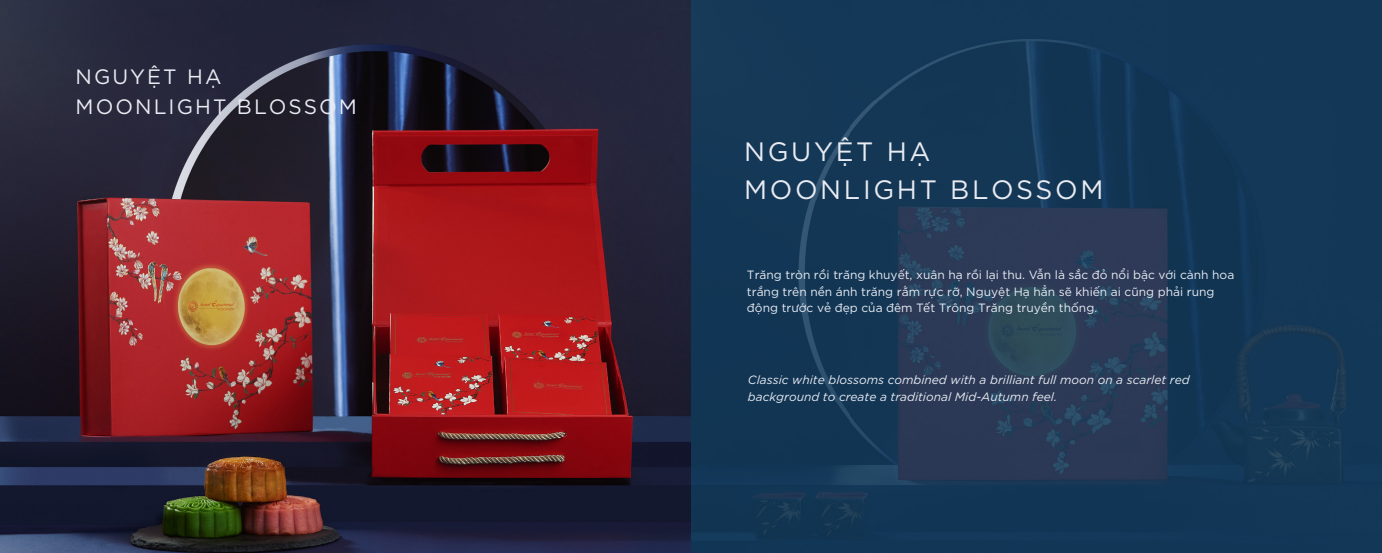
<style>
.page{position:relative;width:1382px;height:553px;background:#fff}
.page>*{position:absolute;margin:0;border:0;box-sizing:border-box;transform-origin:0 0}
.t1{font:26.55px/37.5px "SVN Gotham";letter-spacing:.1em;color:#e8ebf2}
.t2{font:20.85px/30px "SVN Gotham";letter-spacing:.1em;color:#e8ebf2}
.t3{font:12px/16.4px "SVN Gotham";color:#e8ebf3}
.t4{font:italic 12px/16.4px "SVN Gotham";color:#e8ebf3}
</style>
<div class="page">
<img style="left:0;top:0;width:1382px;height:553px">
<h2 class="t2" style="left:76px;top:60px;width:283px">NGUYỆT HẠ<br>MOONLIGHT BLOSSOM</h2>
<h1 class="t1" style="left:744px;top:131px;width:361px">NGUYỆT HẠ<br>MOONLIGHT BLOSSOM</h1>
<p class="t3" style="left:747px;top:266px;width:489px">Trăng tròn rồi trăng khuyết, xuân hạ rồi lại thu. Vẫn là sắc đỏ nổi bậc với cành hoa trắng trên nền ánh trăng rằm rực rỡ, Nguyệt Hạ hẳn sẽ khiến ai cũng phải rung động trước vẻ đẹp của đêm Tết Trông Trăng truyền thống.</p>
<p class="t4" style="left:748px;top:370px;width:443px">Classic white blossoms combined with a brilliant full moon on a scarlet red background to create a traditional Mid-Autumn feel.</p>
</div>
